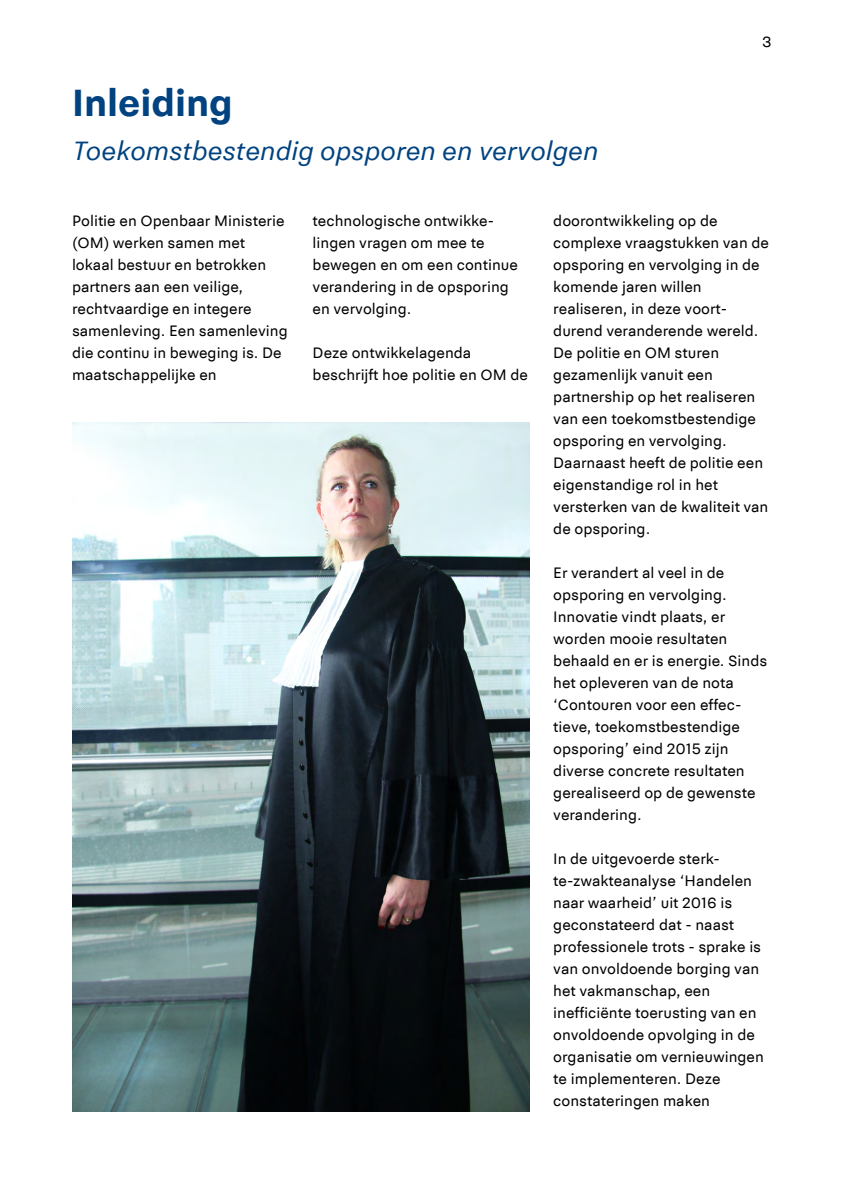
<style>
.page{position:relative;width:842px;height:1191px;background:#fff}
.page>*{position:absolute;margin:0;border:0;box-sizing:border-box;transform-origin:0 0}
.t1{font:700 40px "Politie Sans";color:#004380}
.t2{font:italic 28px "Politie Sans";color:#004380}
.t3{font:16px/22px "Politie Sans";color:#000}
</style>
<div class="page">
<img style="left:72px;top:422px;width:457px;height:689px">
<h1 class="t1" style="left:72px;top:79px;width:162px">Inleiding</h1>
<h2 class="t2" style="left:72px;top:135px;width:528px">Toekomstbestendig opsporen en vervolgen</h2>
<p class="t3" style="left:762px;top:31px;width:11px">3</p>
<p class="t3" style="left:72px;top:210px;width:217px">Politie en Openbaar Ministerie (OM) werken samen met lokaal bestuur en betrokken partners aan een veilige, rechtvaardige en integere samenleving. Een samenleving die continu in beweging is. De maatschappelijke en</p>
<p class="t3" style="left:313px;top:210px;width:207px">technologische ontwikke&shy;lingen vragen om mee te bewegen en om een continue verandering in de opsporing en vervolging.</p>
<p class="t3" style="left:313px;top:342px;width:217px">Deze ontwikkelagenda beschrijft hoe politie en OM de</p>
<p class="t3" style="left:553px;top:210px;width:217px">doorontwikkeling op de complexe vraagstukken van de opsporing en vervolging in de komende jaren willen realiseren, in deze voort&shy;durend veranderende wereld.<br>De politie en OM sturen gezamenlijk vanuit een partnership op het realiseren van een toekomstbestendige opsporing en vervolging.<br>Daarnaast heeft de politie een eigenstandige rol in het versterken van de kwaliteit van de opsporing.</p>
<p class="t3" style="left:553px;top:562px;width:215px">Er verandert al veel in de opsporing en vervolging.<br>Innovatie vindt plaats, er worden mooie resultaten behaald en er is energie. Sinds het opleveren van de nota ‘Contouren voor een effec&shy;tieve, toekomstbestendige opsporing’ eind 2015 zijn diverse concrete resultaten gerealiseerd op de gewenste verandering.</p>
<p class="t3" style="left:553px;top:848px;width:212px">In de uitgevoerde sterk&shy;te-zwakteanalyse ‘Handelen naar waarheid’ uit 2016 is geconstateerd dat - naast professionele trots - sprake is van onvoldoende borging van het vakmanschap, een inefficiënte toerusting van en onvoldoende opvolging in de organisatie om vernieuwingen te implementeren. Deze constateringen maken</p>
</div>
